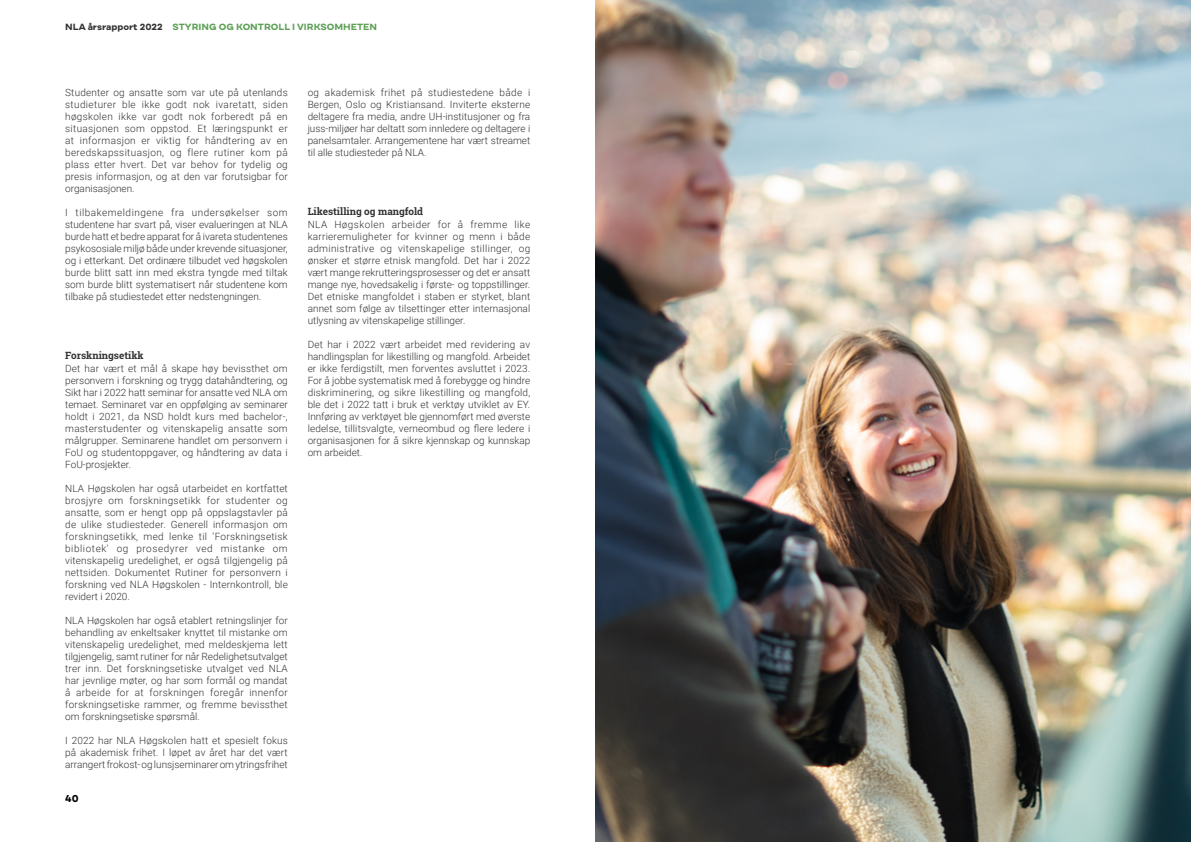
<style>
.page{position:relative;width:1191px;height:842px;background:#fff}
.page>*{position:absolute;margin:0;border:0;box-sizing:border-box;transform-origin:0 0}
.t1{font:300 10px/12px "Roboto";color:#333232;text-align:justify}
.t2{font:700 10px "Roboto Slab";color:#333232}
.t3{font:700 10px "Draft A";color:#000}
.t4{font:700 9px "Draft A";color:#5da056}
.s1{color:#333232}
</style>
<div class="page">
<img style="left:595px;top:0;width:596px;height:842px">
<p class="t4" style="left:65px;top:22px;width:313px"><span class="s1">NLA ÅRSRAPPORT 2022</span> STYRI NG OG KONTROLL I VI RKSOM HETEN</p>
<p class="t1" style="left:65px;top:86px;width:224px">Studenter og ansatte som var ute på utenlands studieturer ble ikke godt nok ivaretatt, siden høgskolen ikke var godt nok forberedt på en situasjonen som oppstod. Et læringspunkt er at informasjon er viktig for håndtering av en beredskapssituasjon, og flere rutiner kom på plass etter hvert. Det var behov for tydelig og presis informasjon, og at den var forutsigbar for organisasjonen.</p>
<p class="t1" style="left:65px;top:206px;width:224px">I tilbakemeldingene fra undersøkelser som studentene har svart på, viser evalueringen at NLA burde hatt et bedre apparat for å ivareta studentenes psykososiale miljø både under krevende situasjoner, og i etterkant. Det ordinære tilbudet ved høgskolen burde blitt satt inn med ekstra tyngde med tiltak som burde blitt systematisert når studentene kom tilbake på studiestedet etter nedstengningen.</p>
<p class="t2" style="left:65px;top:349px;width:80px">Forskningsetikk</p>
<p class="t1" style="left:65px;top:362px;width:224px">Det har vært et mål å skape høy bevissthet om personvern i forskning og trygg datahåndtering, og Sikt har i 2022 hatt seminar for ansatte ved NLA om temaet. Seminaret var en oppfølging av seminarer holdt i 2021, da NSD holdt kurs med bachelor-, masterstudenter og vitenskapelig ansatte som målgrupper. Seminarene handlet om personvern i FoU og studentoppgaver, og håndtering av data i FoU-prosjekter.</p>
<p class="t1" style="left:65px;top:482px;width:224px">NLA Høgskolen har også utarbeidet en kortfattet brosjyre om forskningsetikk for studenter og ansatte, som er hengt opp på oppslagstavler på de ulike studiesteder. Generell informasjon om forskningsetikk, med lenke til ‘Forskningsetisk bibliotek’ og prosedyrer ved mistanke om vitenskapelig uredelighet, er også tilgjengelig på nettsiden. Dokumentet Rutiner for personvern i forskning ved NLA Høgskolen - Internkontroll, ble revidert i 2020.</p>
<p class="t1" style="left:65px;top:614px;width:224px">NLA Høgskolen har også etablert retningslinjer for behandling av enkeltsaker knyttet til mistanke om vitenskapelig uredelighet, med meldeskjema lett tilgjengelig, samt rutiner for når Redelighetsutvalget trer inn. Det forskningsetiske utvalget ved NLA har jevnlige møter, og har som formål og mandat å arbeide for at forskningen foregår innenfor forskningsetiske rammer, og fremme bevissthet om forskningsetiske spørsmål.</p>
<p class="t1" style="left:65px;top:734px;width:224px">I 2022 har NLA Høgskolen hatt et spesielt fokus på akademisk frihet. I løpet av året har det vært arrangert frokost- og lunsjseminarer om ytringsfrihet</p>
<p class="t3" style="left:65px;top:793px;width:15px">40</p>
<p class="t1" style="left:308px;top:86px;width:224px">og akademisk frihet på studiestedene både i Bergen, Oslo og Kristiansand. Inviterte eksterne deltagere fra media, andre UH-institusjoner og fra juss-miljøer har deltatt som innledere og deltagere i panelsamtaler. Arrangementene har vært streamet til alle studiesteder på NLA.</p>
<p class="t2" style="left:308px;top:205px;width:117px">Likestilling og mangfold</p>
<p class="t1" style="left:308px;top:218px;width:224px">NLA Høgskolen arbeider for å fremme like karrieremuligheter for kvinner og menn i både administrative og vitenskapelige stillinger, og ønsker et større etnisk mangfold. Det har i 2022 vært mange rekrutteringsprosesser og det er ansatt mange nye, hovedsakelig i første- og toppstillinger.<br>Det etniske mangfoldet i staben er styrket, blant annet som følge av tilsettinger etter internasjonal utlysning av vitenskapelige stillinger.</p>
<p class="t1" style="left:308px;top:338px;width:224px">Det har i 2022 vært arbeidet med revidering av handlingsplan for likestilling og mangfold. Arbeidet er ikke ferdigstilt, men forventes avsluttet i 2023.<br>For å jobbe systematisk med å forebygge og hindre diskriminering, og sikre likestilling og mangfold, ble det i 2022 tatt i bruk et verktøy utviklet av EY.<br>Innføring av verktøyet ble gjennomført med øverste ledelse, tillitsvalgte, verneombud og flere ledere i organisasjonen for å sikre kjennskap og kunnskap om arbeidet.</p>
</div>
